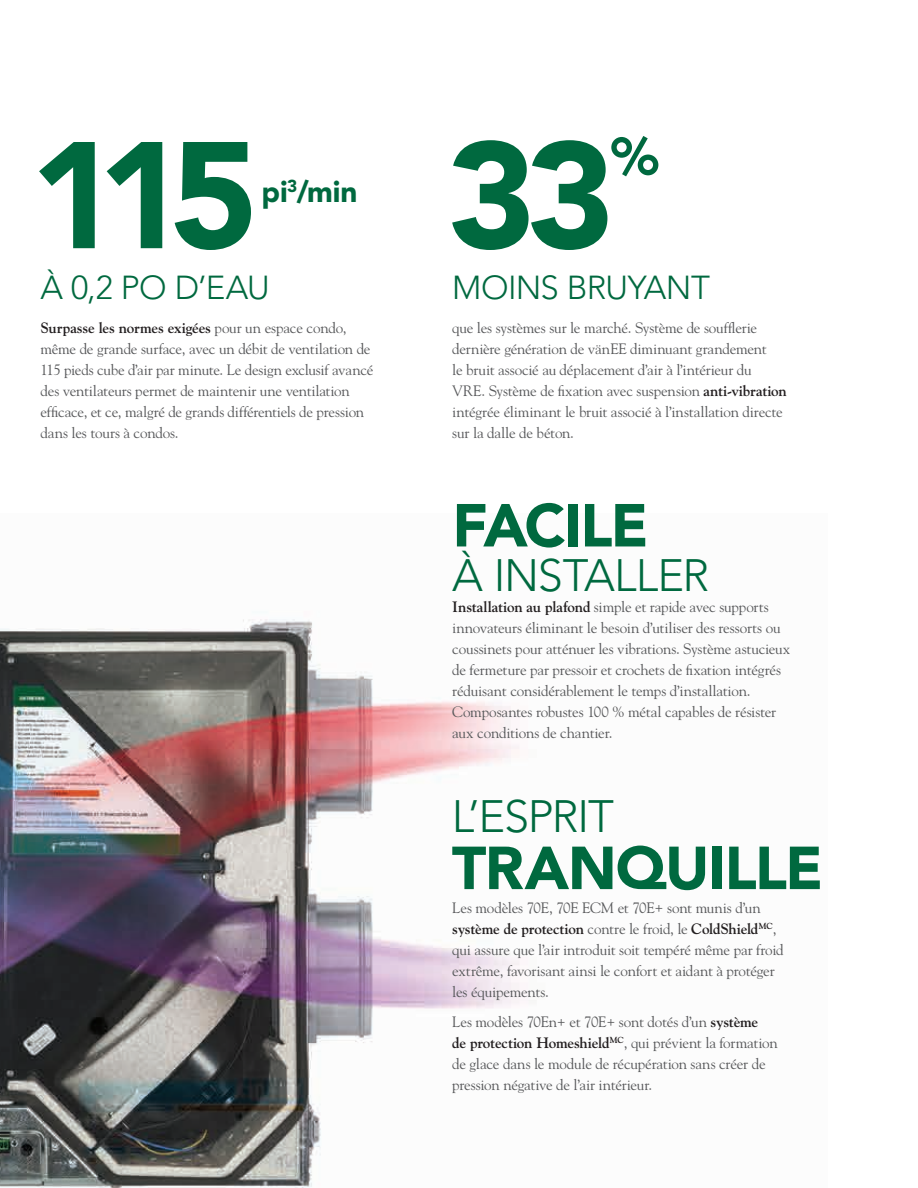
<style>
.page{position:relative;width:918px;height:1188px;background:#fff}
.page>*{position:absolute;margin:0;border:0;box-sizing:border-box;transform-origin:0 0}
.t1{font:900 150px "Avenir";color:#00693f}
.t2{font:900 60px "Avenir";letter-spacing:-.025em;color:#00693f}
.t3{font:900 52.5px "Avenir";color:#00693f}
.t4{font:300 45px "Avenir";letter-spacing:-.025em;color:#00693f}
.t5{font:300 33px "Avenir";letter-spacing:-.02em;color:#00693f}
.t6{font:900 29.55px "Avenir";color:#00693f}
.t7{font:15px/21px "Goudy";letter-spacing:-.015em;color:#57585a}
.s1{font-weight:700;color:#231f20}
</style>
<div class="page">
<img style="left:0;top:619px;width:520px;height:569px">
<h1 class="t1" style="left:30px;top:105px;width:230px">115</h1>
<h1 class="t1" style="left:447px;top:105px;width:169px">33</h1>
<h3 class="t3" style="left:611px;top:125px;width:49px">%</h3>
<h3 class="t5" style="left:452px;top:268px;width:259px">MOINS BRUYANT</h3>
<p class="t7" style="left:452px;top:317px;width:336px">que les systèmes sur le marché. Système de soufflerie dernière génération de vänEE diminuant grandement<br>le bruit associé au déplacement d’air à l’intérieur du VRE. Système de fixation avec suspension <span class="s1">anti-vibration </span>intégrée éliminant le bruit associé à l’installation directe sur la dalle de béton.</p>
<h3 class="t6" style="left:262px;top:174px;width:97px">pi<sup>3</sup>/min</h3>
<h3 class="t5" style="left:40px;top:268px;width:231px">À 0,2 PO D’EAU</h3>
<p class="t7" style="left:40px;top:317px;width:335px"><span class="s1">Surpasse les normes exigées</span> pour un espace condo, même de grande surface, avec un débit de ventilation de 115 pieds cube d’air par minute. Le design exclusif avancé des ventilateurs permet de maintenir une ventilation efficace, et ce, malgré de grands différentiels de pression dans les tours à condos.</p>
<h2 class="t2" style="left:452px;top:489px;width:198px">FACILE</h2>
<h3 class="t4" style="left:452px;top:550px;width:258px">À INSTALLER</h3>
<p class="t7" style="left:452px;top:596px;width:340px"><span class="s1">Installation au plafond</span> simple et rapide avec supports innovateurs éliminant le besoin d’utiliser des ressorts ou coussinets pour atténuer les vibrations. Système astucieux de fermeture par pressoir et crochets de fixation intégrés réduisant considérablement le temps d’installation.<br>Composantes robustes 100 % métal capables de résister aux conditions de chantier.</p>
<h3 class="t4" style="left:452px;top:790px;width:164px">L’ESPRIT</h3>
<h2 class="t2" style="left:452px;top:832px;width:373px">TRANQUILLE</h2>
<p class="t7" style="left:452px;top:897px;width:333px">Les modèles 70E, 70E ECM et 70E+ sont munis d’un <span class="s1">système de protection</span> contre le froid, le <span class="s1">ColdShield</span><sup>MC</sup>, qui assure que l’air introduit soit tempéré même par froid extrême, favorisant ainsi le confort et aidant à protéger les équipements.</p>
<p class="t7" style="left:452px;top:1011px;width:327px">Les modèles 70En+ et 70E+ sont dotés d’un <span class="s1">système<br>de protection Homeshield</span><sup>MC</sup>, qui prévient la formation de glace dans le module de récupération sans créer de pression négative de l’air intérieur.</p>
</div>
